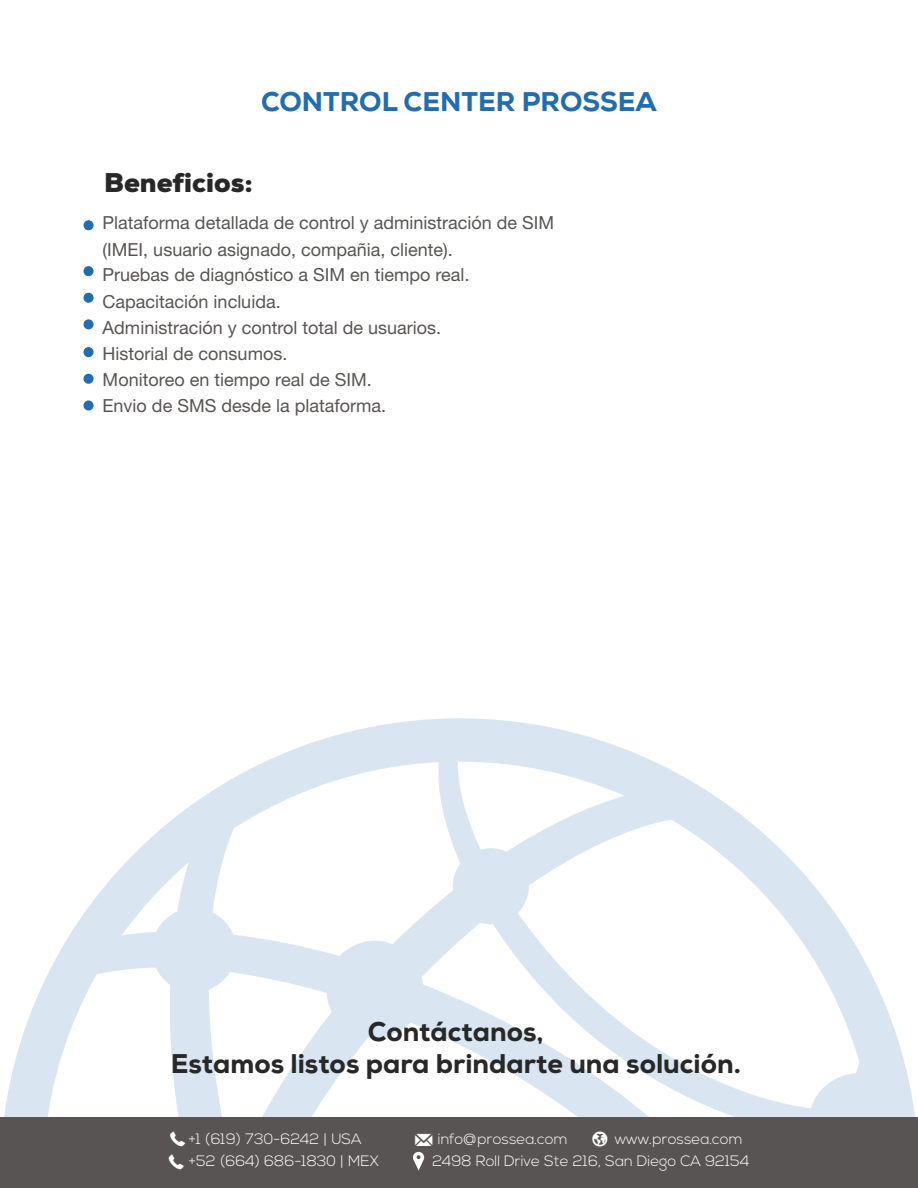
<style>
.page{position:relative;width:918px;height:1188px;background:#fff}
.page>*{position:absolute;margin:0;border:0;box-sizing:border-box;transform-origin:0 0}
.t1{font:800 27px/32.4px "Nexa";color:#282828;text-align:center}
.t2{font:800 27px "Nexa";color:#226db0}
.t3{font:900 27px "Nexa";color:#282828}
.t4{font:18px/26.1px "Helvetica Neue LT Std";color:#585453}
.t5{font:300 15px/21.9px "Nexa";color:#fff}
.s1{font-family:"Modern Pictograms";font-weight:400;font-size:24.3px}
</style>
<div class="page">
<svg style="left:0;top:718px;width:918px;height:400px"></svg>
<div style="left:0;top:1118px;width:918px;height:70px;background:#585453"></div>
<svg style="left:413px;top:1152px;width:11px;height:19px"></svg>
<div style="left:83px;top:220px;width:11px;height:10px;background:#226db0;border-radius:50%"></div>
<div style="left:83px;top:266px;width:11px;height:10px;background:#226db0;border-radius:50%"></div>
<div style="left:83px;top:293px;width:11px;height:10px;background:#226db0;border-radius:50%"></div>
<div style="left:83px;top:319px;width:11px;height:10px;background:#226db0;border-radius:50%"></div>
<div style="left:83px;top:347px;width:11px;height:10px;background:#226db0;border-radius:50%"></div>
<div style="left:83px;top:374px;width:11px;height:10px;background:#226db0;border-radius:50%"></div>
<div style="left:83px;top:400px;width:11px;height:11px;background:#226db0;border-radius:50%"></div>
<h1 class="t2" style="left:261px;top:85px;width:397px">CONTROL CENTER PROSSEA</h1>
<h1 class="t3" style="left:104px;top:166px;width:150px">Beneficios:</h1>
<p class="t4" style="left:103px;top:209px;width:453px;line-height:27.3px">Plataforma detallada de control y administración de SIM (IMEI, usuario asignado, compañia, cliente).</p>
<p class="t4" style="left:103px;top:261px;width:368px">Pruebas de diagnóstico a SIM en tiempo real.<br>Capacitación incluida.<br>Administración y control total de usuarios.<br>Historial de consumos.<br>Monitoreo en tiempo real de SIM.<br>Envio de SMS desde la plataforma.</p>
<h1 class="t1" style="left:171px;top:1015px;width:572px">Contáctanos,<br>Estamos listos para brindarte una solución.</h1>
<p class="t5" style="left:188px;top:1129px;width:175px">+1 (619) 730-6242 | USA</p>
<p class="t5" style="left:189px;top:1151px;width:192px">+52 (664) 686-1830 | MEX</p>
<p class="t5" style="left:433px;top:1129px;width:318px;text-indent:-20px"><span class="s1">m</span> info@prossea.com<br>2498 Roll Drive Ste 216, San Diego CA 92154</p>
<p class="t5" style="left:615px;top:1129px;width:129px">www.prossea.com</p>
</div>
